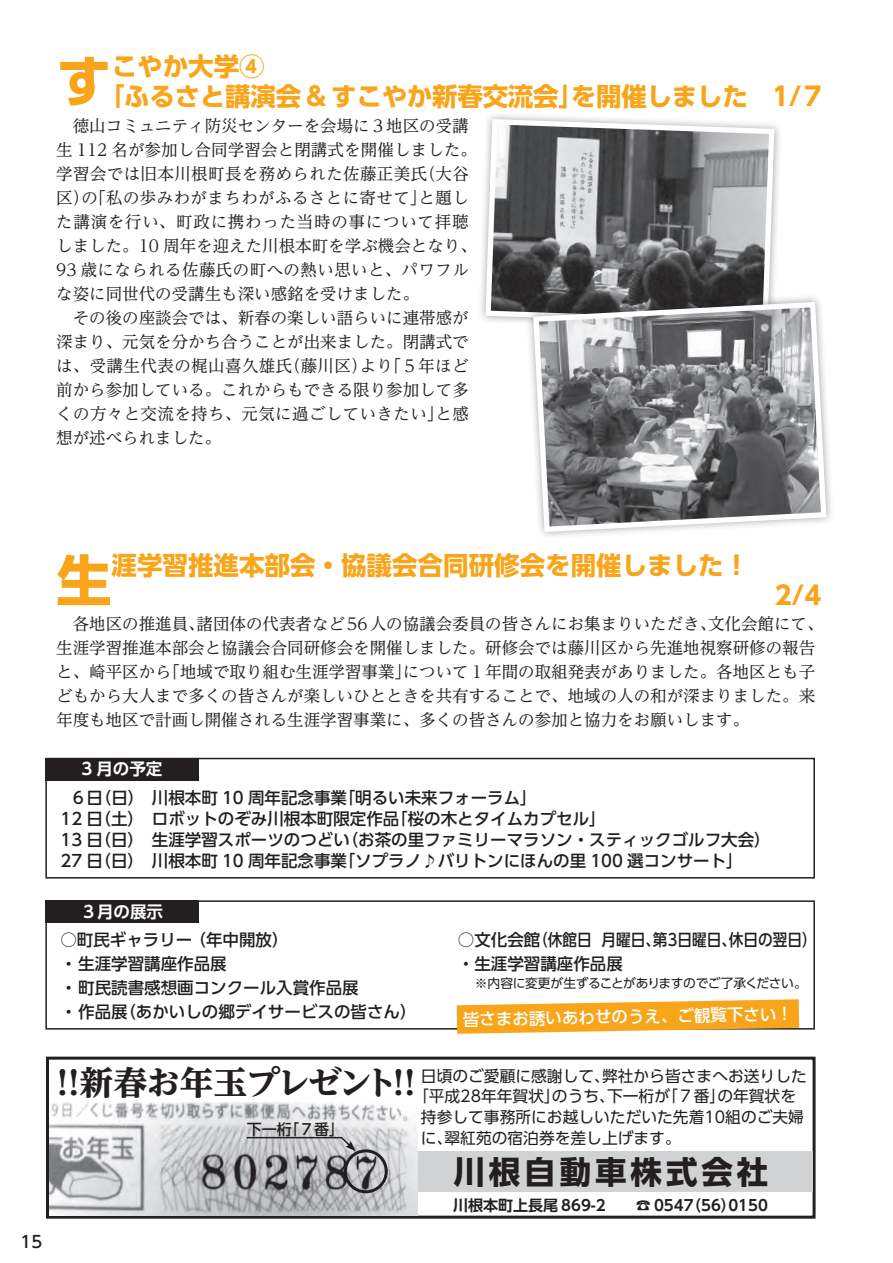
<style>
.page{position:relative;width:893px;height:1263px;background:#fff}
.page>*{position:absolute;margin:0;border:0;box-sizing:border-box;transform-origin:0 0}
.t1{font:700 55.5px "UD Shin Go Pro";color:#f9a51b}
.t2{font:800 33px "UD Reimin Pro";letter-spacing:-.04em;color:#231f20}
.t3{font:700 31.5px "UD Shin Go Pro";letter-spacing:.125em;color:#231f20}
.t4{font:700 25.5px "UD Shin Go Pro";color:#f9a51b}
.t5{font:16.5px/24px "UD Reimin Pro";color:#231f20;text-align:right}
.t6{font:500 16.5px "UD Shin Go Pro";color:#231f20}
.t7{font:16.5px/24px "UD Reimin Pro";letter-spacing:.025em;color:#231f20}
.t8{font:500 16.5px "UD Shin Go Pro";color:#231f20;scale:.89 1}
.t9{font:500 16.5px "UD Shin Go Pro";color:#fff}
.t10{font:700 16.5px "UD Shin Go Pro De";color:#fff}
.t11{font:15.75px "UD Shin Go Pro";color:#231f20}
.t12{font:700 15px "UD Shin Go Pro De";color:#231f20}
.t13{font:500 15px "UD Shin Go Pro";color:#231f20}
.t14{font:12.75px "UD Shin Go Pro";letter-spacing:-.03em;color:#231f20}
</style>
<div class="page">
<div style="left:45px;top:758px;width:770px;height:120px;border:2px solid #231f20"></div>
<div style="left:45px;top:900px;width:770px;height:129px;border:2px solid #231f20"></div>
<div style="left:45px;top:900px;width:153px;height:23px;background:#231f20"></div>
<div style="left:45px;top:758px;width:153px;height:22px;background:#231f20"></div>
<svg style="left:454px;top:757px;width:348px;height:277px"></svg>
<div style="left:323px;top:560px;width:11px;height:11px;border:3px solid #fff;border-radius:50%"></div>
<svg style="left:483px;top:116px;width:294px;height:206px;background:#848486"></svg>
<div style="left:525px;top:294px;width:309px;height:246px;background:#231f20;opacity:.4"></div>
<svg style="left:530px;top:299px;width:299px;height:236px"></svg>
<svg style="left:46px;top:1056px;width:770px;height:163px"></svg>
<div style="left:413px;top:1151px;width:400px;height:41px;background:#d1d2d4"></div>
<img style="left:49px;top:1102px;width:369px;height:113px">
<div style="left:344px;top:1149px;width:44px;height:44px;border:3px solid #231f20;border-radius:50%"></div>
<svg style="left:245px;top:1136px;width:111px;height:15px;background:#b6b6b9"></svg>
<p class="t4" style="left:112px;top:45px;width:154px">こやか大学4</p>
<p class="t1" style="left:56px;top:36px;width:57px">す</p>
<p class="t4" style="left:99px;top:75px;width:486px">「ふるさと講演会 &amp; すこやか新春交流会」</p>
<p class="t5" style="left:56px;top:113px;width:414px">　徳山コミュニティ防災センターを会場に３地区の受講</p>
<p class="t5" style="left:56px;top:137px;width:422px">生 112 名が参加し合同学習会と閉講式を開催しました。</p>
<p class="t5" style="left:419px;top:161px;width:51px">（大谷</p>
<p class="t4" style="left:571px;top:75px;width:178px">を開催しました</p>
<p class="t7" style="left:419px;top:161px;width:52px;text-indent:-362px">学習会では旧本川根町長を務められた佐藤正美氏<br>と題し</p>
<p class="t7" style="left:56px;top:185px;width:422px">区 「の） 私の歩みわがまちわがふるさとに寄せて」<br>た講演を行い、町政に携わった当時の事について拝聴しました。10 周年を迎えた川根本町を学ぶ機会となり、<br>93 歳になられる佐藤氏の町への熱い思いと、パワフルな姿に同世代の受講生も深い感銘を受けました。</p>
<p class="t5" style="left:56px;top:305px;width:414px">　その後の座談会では、新春の楽しい語らいに連帯感が深まり、元気を分かち合うことが出来ました。閉講式で「５年ほど</p>
<p class="t5" style="left:284px;top:353px;width:85px">（藤川区）</p>
<p class="t7" style="left:56px;top:353px;width:238px">は、受講生代表の梶山喜久雄氏</p>
<p class="t5" style="left:56px;top:377px;width:414px">前から参加している。これからもできる限り参加して多</p>
<p class="t5" style="left:435px;top:401px;width:35px">と感</p>
<p class="t5" style="left:360px;top:353px;width:35px">より</p>
<p class="t7" style="left:56px;top:401px;width:389px">くの方々と交流を持ち、元気に過ごしていきたい」想が述べられました。</p>
<p class="t4" style="left:772px;top:75px;width:50px">1/7</p>
<p class="t4" style="left:112px;top:545px;width:639px">涯学習推進本部会・協議会合同研修会を開催しました!</p>
<p class="t1" style="left:56px;top:535px;width:57px">生</p>
<p class="t4" style="left:775px;top:575px;width:48px">2/4</p>
<p class="t5" style="left:708px;top:611px;width:117px">文化会館にて、</p>
<p class="t5" style="left:56px;top:611px;width:150px">　各地区の推進員、</p>
<p class="t5" style="left:56px;top:635px;width:760px">生涯学習推進本部会と協議会合同研修会を開催しました。研修会では藤川区から先進地視察研修の報告</p>
<p class="t5" style="left:403px;top:659px;width:414px">について１年間の取組発表がありました。各地区とも子</p>
<p class="t5" style="left:196px;top:611px;width:521px">諸団体の代表者など56人の協議会委員の皆さんにお集まりいただき、</p>
<p class="t5" style="left:164px;top:659px;width:249px">「地域で取り組む生涯学習事業」</p>
<p class="t5" style="left:56px;top:659px;width:760px;text-align:left">と、崎平区から<br>どもから大人まで多くの皆さんが楽しいひとときを共有することで、地域の人の和が深まりました。来年度も地区で計画し開催される生涯学習事業に、多くの皆さんの参加と協力をお願いします。</p>
<p class="t10" style="left:81px;top:756px;width:83px">3 月の予定</p>
<p class="t6" style="left:70px;top:784px;width:76px">６（日日）</p>
<p class="t6" style="left:339px;top:784px;width:199px">「明るい未来フォーラム「</p>
<p class="t6" style="left:152px;top:784px;width:197px">川根本町 10 周年記念事業</p>
<p class="t6" style="left:60px;top:805px;width:85px">12 （日土）</p>
<p class="t6" style="left:152px;top:805px;width:249px">ロボットのぞみ川根本町限定作品</p>
<p class="t6" style="left:391px;top:805px;width:216px">「桜の木とタイムカプセル「</p>
<p class="t6" style="left:60px;top:826px;width:85px">13 （日日）</p>
<p class="t6" style="left:342px;top:826px;width:430px">（お茶の里ファミリーマラソン・スティックゴルフ大会(</p>
<p class="t6" style="left:152px;top:826px;width:199px">生涯学習スポーツのつどい</p>
<p class="t6" style="left:60px;top:847px;width:85px">27 （日日）</p>
<p class="t6" style="left:339px;top:847px;width:405px">「ソプラノ♪バリトンにほんの里 100 選コンサート「</p>
<p class="t6" style="left:152px;top:847px;width:197px">川根本町 10 周年記念事業</p>
<p class="t10" style="left:81px;top:898px;width:84px">３月の展示</p>
<p class="t6" style="left:60px;top:926px;width:133px">○町民ギャラリー</p>
<p class="t6" style="left:60px;top:950px;width:168px">・生涯学習講座作品展</p>
<p class="t6" style="left:60px;top:974px;width:300px">・町民読書感想画コンクール入賞作品展</p>
<p class="t6" style="left:119px;top:998px;width:299px">（あかいしの郷デイサービスの皆さん(</p>
<p class="t6" style="left:190px;top:926px;width:100px">（年中開放(</p>
<p class="t6" style="left:60px;top:998px;width:69px">・作品展</p>
<p class="t8" style="left:602px;top:926px;width:243px">月曜日第、 3日曜日休日の翌日(</p>
<p class="t8" style="left:533px;top:926px;width:68px">（休館日</p>
<p class="t6" style="left:458px;top:926px;width:84px">○文化会館</p>
<p class="t6" style="left:458px;top:950px;width:166px">・生涯学習講座作品展</p>
<p class="t14" style="left:458px;top:973px;width:350px">　 ※内容に変更が生ずることがありますのでご了承ください。</p>
<p class="t8" style="left:721px;top:926px;width:18px">、</p>
<p class="t9" style="left:463px;top:1006px;width:331px;rotate:-1deg">皆さまお誘いあわせのうえ、ご観覧下さい!</p>
<p class="t6" style="left:21px;top:1229px;width:23px">15</p>
<p class="t2" style="left:57px;top:1056px;width:360px">!!新春お年玉プレゼント !!</p>
<p class="t13" style="left:284px;top:1117px;width:61px">「７番「</p>
<p class="t13" style="left:247px;top:1117px;width:46px">下一桁</p>
<p class="t11" style="left:421px;top:1063px;width:190px">日頃のご愛顧に感謝して、</p>
<p class="t11" style="left:602px;top:1063px;width:206px">弊社から皆さまへお送りした</p>
<p class="t11" style="left:607px;top:1084px;width:64px">下一桁が</p>
<p class="t11" style="left:413px;top:1084px;width:148px">「平成28年年賀状」</p>
<p class="t11" style="left:421px;top:1104px;width:385px">持参して事務所にお越しいただいた先着10組のご夫婦</p>
<p class="t11" style="left:445px;top:1125px;width:238px">翠紅苑の宿泊券を差し上げます。</p>
<p class="t11" style="left:662px;top:1084px;width:64px">「７番」</p>
<p class="t11" style="left:717px;top:1084px;width:80px">の年賀状を</p>
<p class="t11" style="left:552px;top:1084px;width:64px">のうち、</p>
<p class="t11" style="left:421px;top:1125px;width:33px">に、</p>
<p class="t3" style="left:453px;top:1146px;width:316px">川根自動車株式会社</p>
<p class="t12" style="left:728px;top:1193px;width:41px">0150</p>
<p class="t12" style="left:686px;top:1193px;width:51px">)56(</p>
<p class="t12" style="left:453px;top:1193px;width:154px">川根本町上長尾 869-2</p>
<p class="t12" style="left:636px;top:1193px;width:59px">☎ 0547</p>
</div>
